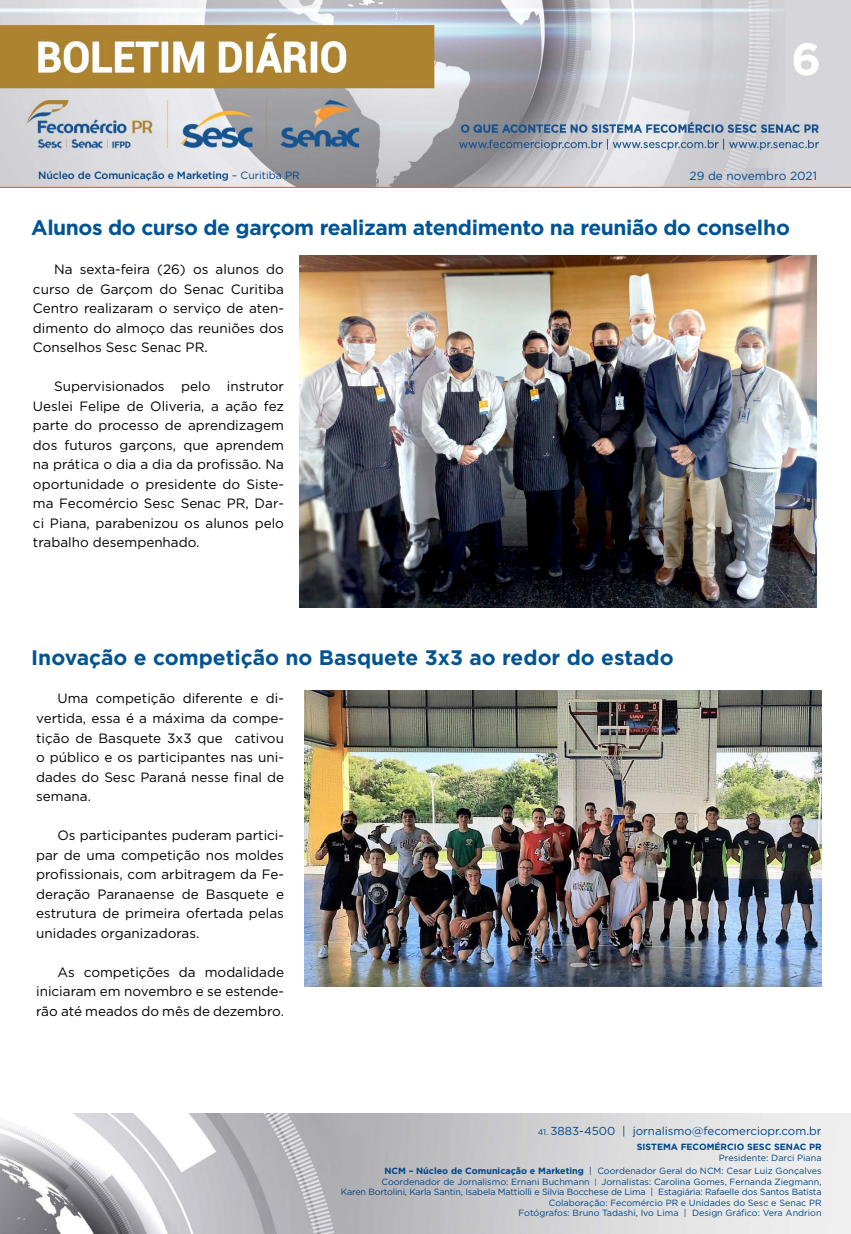
<style>
.page{position:relative;width:851px;height:1234px;background:#fff}
.page>*{position:absolute;margin:0;border:0;box-sizing:border-box;transform-origin:0 0}
.t1{font:700 45px "Gotham";color:#fff}
.t2{font:700 21px "Gotham";letter-spacing:-.02em;color:#005493}
.t3{font:700 21px "Gotham";color:#005493}
.t4{font:13.5px/19.5px "Gotham";color:#000;text-align:justify}
.t5{font:11.85px "Gotham";color:#004a93}
.t6{font:11.55px "Gotham";color:#004587}
.t7{font:500 10.5px "Gotham";letter-spacing:-.01em;color:#004587}
.t8{font:9px/10.5px "Gotham";color:#004587;text-align:right}
.t9{font:700 9px "Gotham";color:#004587}
.s1{font-weight:400}
.s2{font-size:8.25px}
.s3{font-weight:700}
.s4{font-size:7.65px}
</style>
<div class="page">
<img style="left:0;top:0;width:850px;height:188px">
<img style="left:0;top:1113px;width:850px;height:120px">
<img style="left:300px;top:255px;width:516px;height:352px">
<img style="left:304px;top:690px;width:517px;height:296px">
<h1 class="t1" style="left:791px;top:29px;width:31px">6</h1>
<p class="t7" style="left:38px;top:168px;width:263px">Núcleo de Comunicação e Marketing <span class="s1">– Curitiba PR</span></p>
<p class="t5" style="left:689px;top:168px;width:129px">29 de novembro 2021</p>
<h2 class="t2" style="left:31px;top:214px;width:760px">Alunos do curso de garçom realizam atendimento na reunião do conselho</h2>
<p class="t4" style="left:33px;top:259px;width:252px;text-indent:21px">Na sexta-feira (26) os alunos do curso de Garçom do Senac Curitiba Centro realizaram o serviço de aten&shy;dimento do almoço das reuniões dos Conselhos Sesc Senac PR.</p>
<p class="t4" style="left:33px;top:376px;width:252px;text-indent:21px">Supervisionados pelo instrutor Ueslei Felipe de Oliveria, a ação fez parte do processo de aprendizagem dos futuros garçons, que aprendem na prática o dia a dia da profissão. Na oportunidade o presidente do Siste&shy;ma Fecomércio Sesc Senac PR, Dar&shy;ci Piana, parabenizou os alunos pelo trabalho desempenhado.</p>
<h2 class="t3" style="left:31px;top:643px;width:644px">Inovação e competição no Basquete 3x3 ao redor do estado</h2>
<p class="t4" style="left:36px;top:688px;width:249px;text-indent:21px">Uma competição diferente e di&shy;vertida, essa é a máxima da compe&shy;tição de Basquete 3x3 que cativou o público e os participantes nas uni&shy;dades do Sesc Paraná nesse final de semana.</p>
<p class="t4" style="left:36px;top:825px;width:249px;text-indent:21px">Os participantes puderam partici&shy;par de uma competição nos moldes profissionais, com arbitragem da Fe&shy;deração Paranaense de Basquete e estrutura de primeira ofertada pelas unidades organizadoras.</p>
<p class="t4" style="left:36px;top:961px;width:249px;text-indent:21px">As competições da modalidade iniciaram em novembro e se estende&shy;rão até meados do mês de dezembro.</p>
<p class="t6" style="left:537px;top:1123px;width:285px"><span class="s2">41.</span> 3883-4500 | jornalismo@fecomerciopr.com.br</p>
<p class="t9" style="left:636px;top:1140px;width:186px">SISTEMA FECOMÉRCIO SESC SENAC PR</p>
<p class="t8" style="left:384px;top:1150px;width:438px;line-height:13.5px">Presidente: Darci Piana<br><span class="s3">NCM – Núcleo de Comunicação e Marketing</span> | Coordenador Geral do NCM: Cesar Luiz Gonçalves</p>
<p class="t8" style="left:341px;top:1175px;width:482px">Coordenador de Jornalismo: Ernani Buchmann <span class="s4">|</span> Jornalistas: Carolina Gomes, Fernanda Ziegmann,<br>Karen Bortolini, Karla Santin, Isabela Mattiolli e Silvia Bocchese de Lima | Estagiária: Rafaelle dos Santos Batista Colaboração: Fecomércio PR e Unidades do Sesc e Senac PR<br>Fotógrafos: Bruno Tadashi, Ivo Lima | Design Gráfico: Vera Andrion</p>
</div>
